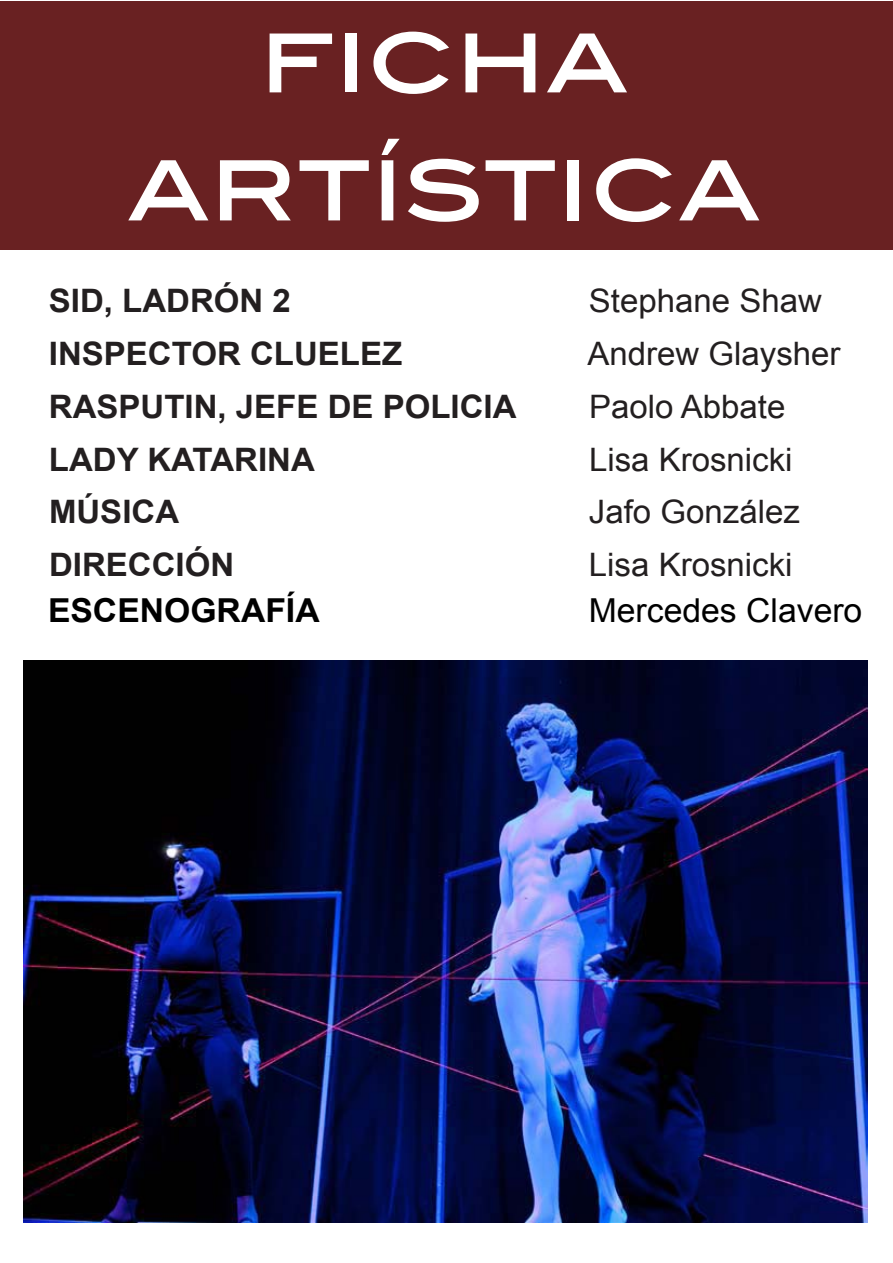
<style>
.page{position:relative;width:893px;height:1263px;background:#fff}
.page>*{position:absolute;margin:0;border:0;box-sizing:border-box;transform-origin:0 0}
.t1{font:97.8px "Blair Md ITCTT Medium";color:#fff}
.t2{font:95.7px "Blair Md ITCTT Medium";color:#fff}
.t3{font:33px "Arial";color:#000}
.t4{font:700 33px "Arial";color:#000}
.t5{font:700 32.25px "Arial";color:#231f20}
.t6{font:32.25px "Arial";color:#231f20}
</style>
<div class="page">
<div style="left:0;top:1px;width:892px;height:249px;background:#692122"></div>
<img style="left:24px;top:661px;width:843px;height:562px">
<h2 class="t2" style="left:259px;top:0;width:370px">FICHA</h2>
<h1 class="t1" style="left:127px;top:126px;width:635px">ARTÍSTICA</h1>
<p class="t5" style="left:49px;top:283px;width:244px">SID, LADRÓN 2</p>
<p class="t6" style="left:589px;top:283px;width:235px">Stephane Shaw</p>
<p class="t5" style="left:49px;top:336px;width:355px">INSPECTOR CLUELEZ</p>
<p class="t6" style="left:587px;top:336px;width:255px">Andrew Glaysher</p>
<p class="t5" style="left:49px;top:388px;width:469px">RASPUTIN, JEFE DE POLICIA</p>
<p class="t6" style="left:589px;top:388px;width:198px">Paolo Abbate</p>
<p class="t5" style="left:49px;top:441px;width:267px">LADY KATARINA</p>
<p class="t6" style="left:589px;top:441px;width:205px">Lisa Krosnicki</p>
<p class="t5" style="left:49px;top:494px;width:132px">MÚSICA</p>
<p class="t6" style="left:589px;top:494px;width:212px">Jafo González</p>
<p class="t5" style="left:49px;top:547px;width:187px">DIRECCIÓN</p>
<p class="t6" style="left:589px;top:547px;width:205px">Lisa Krosnicki</p>
<p class="t4" style="left:48px;top:592px;width:273px">ESCENOGRAFÍA</p>
<p class="t3" style="left:589px;top:592px;width:275px">Mercedes Clavero</p>
</div>
